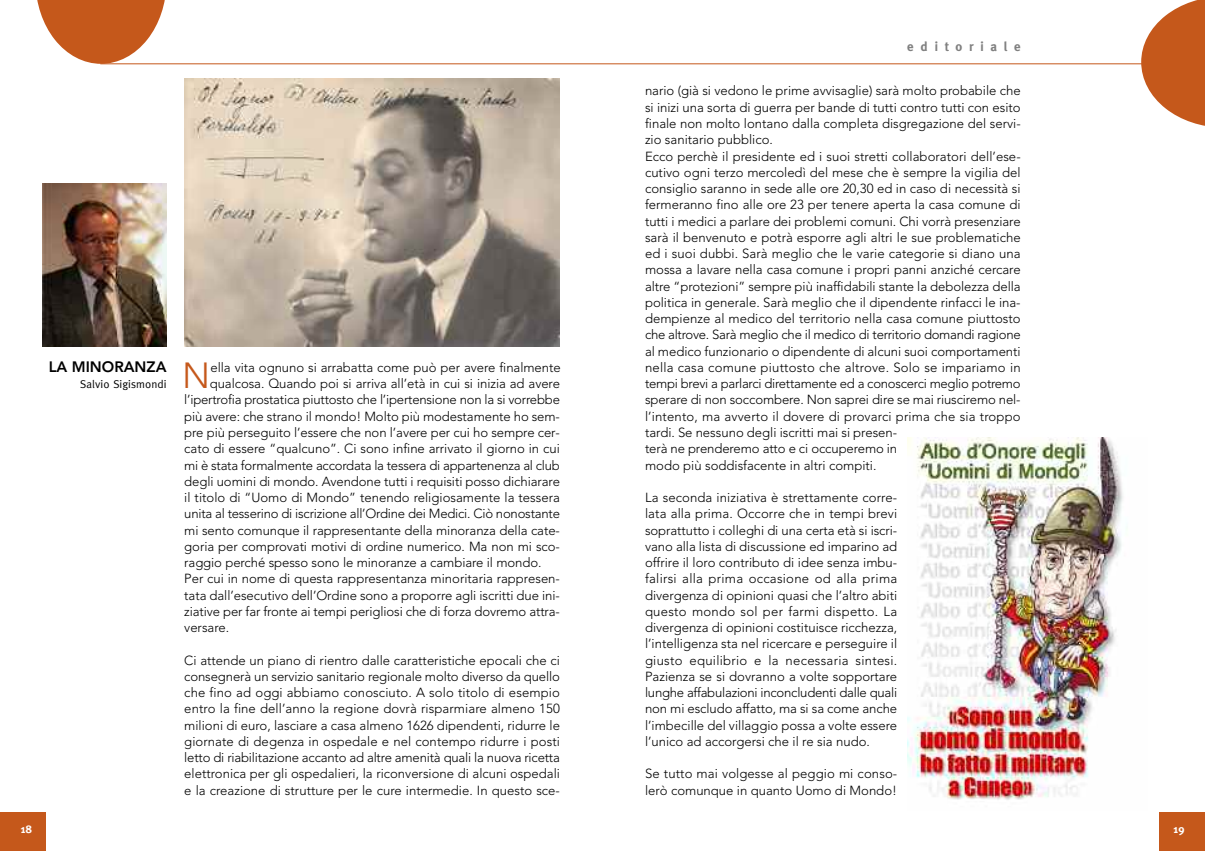
<style>
.page{position:relative;width:1205px;height:851px;background:#fff}
.page>*{position:absolute;margin:0;border:0;box-sizing:border-box;transform-origin:0 0}
.t1{font:300 36px "Avenir";color:#c5581b}
.t2{font:800 15px "Avenir";color:#000}
.t3{font:300 13.12px/16.2px "Avenir";color:#000}
.t4{font:300 13.12px "Avenir";letter-spacing:-.02em;color:#000}
.t5{font:700 13.12px "Meta";letter-spacing:.52em;color:#808080}
.t6{font:11.25px "Meta";letter-spacing:.005em;color:#000}
.t7{font:700 11.25px "Meta";color:#fff}
</style>
<div class="page">
<div style="left:1159px;top:811px;width:46px;height:39px;background:#c5581b"></div>
<svg style="left:1141px;top:0;width:64px;height:126px"></svg>
<div style="left:0;top:811px;width:46px;height:39px;background:#c5581b"></div>
<hr style="left:100px;top:63px;width:1052px;height:1px;background:#c5581b">
<svg style="left:37px;top:0;width:130px;height:64px"></svg>
<img style="left:43px;top:184px;width:124px;height:162px">
<img style="left:907px;top:437px;width:216px;height:363px">
<img style="left:184px;top:78px;width:376px;height:268px">
<p class="t7" style="left:21px;top:822px;width:13px">18</p>
<p class="t2" style="left:49px;top:360px;width:119px">LA MINORANZA</p>
<p class="t6" style="left:80px;top:377px;width:88px">Salvio Sigismondi</p>
<h1 class="t1" style="left:182px;top:361px;width:30px">N</h1>
<p class="t3" style="left:210px;top:360px;width:352px">ella vita ognuno si arrabatta come può per avere finalmente</p>
<p class="t3" style="left:210px;top:376px;width:352px">qualcosa. Quando poi si arriva all’età in cui si inizia ad avere</p>
<p class="t3" style="left:184px;top:393px;width:377px">l’ipertrofia prostatica piuttosto che l’ipertensione non la si vorrebbe</p>
<p class="t3" style="left:184px;top:409px;width:377px">più avere: che strano il mondo! Molto più modestamente ho sem-</p>
<p class="t3" style="left:184px;top:425px;width:377px">pre più perseguito l’essere che non l’avere per cui ho sempre cer-</p>
<p class="t3" style="left:184px;top:441px;width:377px">cato di essere “qualcuno”. Ci sono infine arrivato il giorno in cui</p>
<p class="t4" style="left:184px;top:459px;width:377px">mi è stata formalmente accordata la tessera di appartenenza al club</p>
<p class="t3" style="left:184px;top:474px;width:377px">degli uomini di mondo. Avendone tutti i requisiti posso dichiarare</p>
<p class="t3" style="left:184px;top:490px;width:377px">il titolo di “Uomo di Mondo” tenendo religiosamente la tessera</p>
<p class="t3" style="left:184px;top:506px;width:377px">unita al tesserino di iscrizione all’Ordine dei Medici. Ciò nonostante</p>
<p class="t3" style="left:184px;top:523px;width:377px">mi sento comunque il rappresentante della minoranza della cate-</p>
<p class="t3" style="left:184px;top:539px;width:377px">goria per comprovati motivi di ordine numerico. Ma non mi sco-</p>
<p class="t3" style="left:184px;top:555px;width:359px">raggio perché spesso sono le minoranze a cambiare il mondo.</p>
<p class="t3" style="left:184px;top:571px;width:377px">Per cui in nome di questa rappresentanza minoritaria rappresen-</p>
<p class="t3" style="left:184px;top:588px;width:377px">tata dall’esecutivo dell’Ordine sono a proporre agli iscritti due ini-</p>
<p class="t3" style="left:184px;top:604px;width:377px">ziative per far fronte ai tempi perigliosi che di forza dovremo attra-</p>
<p class="t3" style="left:184px;top:620px;width:46px">versare.</p>
<p class="t3" style="left:184px;top:653px;width:377px;text-align:justify">Ci attende un piano di rientro dalle caratteristiche epocali che ci consegnerà un servizio sanitario regionale molto diverso da quello che fino ad oggi abbiamo conosciuto. A solo titolo di esempio entro la fine dell’anno la regione dovrà risparmiare almeno 150 milioni di euro, lasciare a casa almeno 1626 dipendenti, ridurre le giornate di degenza in ospedale e nel contempo ridurre i posti letto di riabilitazione accanto ad altre amenità quali la nuova ricetta elettronica per gli ospedalieri, la riconversione di alcuni ospedali e la creazione di strutture per le cure intermedie. In questo sce-</p>
<p class="t5" style="left:907px;top:39px;width:115px">editoriale</p>
<p class="t3" style="left:645px;top:84px;width:377px">nario (già si vedono le prime avvisaglie) sarà molto probabile che si inizi una sorta di guerra per bande di tutti contro tutti con esito finale non molto lontano dalla completa disgregazione del servi&shy;zio sanitario pubblico.<br>Ecco perchè il presidente ed i suoi stretti collaboratori dell’ese&shy;cutivo ogni terzo mercoledì del mese che è sempre la vigilia del consiglio saranno in sede alle ore 20,30 ed in caso di necessità si fermeranno fino alle ore 23 per tenere aperta la casa comune di tutti i medici a parlare dei problemi comuni. Chi vorrà presenziare sarà il benvenuto e potrà esporre agli altri le sue problematiche ed i suoi dubbi. Sarà meglio che le varie categorie si diano una mossa a lavare nella casa comune i propri panni anziché cercare altre “protezioni” sempre più inaffidabili stante la debolezza della politica in generale. Sarà meglio che il dipendente rinfacci le ina&shy;dempienze al medico del territorio nella casa comune piuttosto che altrove. Sarà meglio che il medico di territorio domandi ragione al medico funzionario o dipendente di alcuni suoi comportamenti nella casa comune piuttosto che altrove. Solo se impariamo in tempi brevi a parlarci direttamente ed a conoscerci meglio potremo sperare di non soccombere. Non saprei dire se mai riusciremo nel&shy;l’intento, ma avverto il dovere di provarci prima che sia troppo tardi. Se nessuno degli iscritti mai si presen-<br>terà ne prenderemo atto e ci occuperemo in<br>modo più soddisfacente in altri compiti.</p>
<p class="t3" style="left:645px;top:490px;width:254px;text-align:justify">La seconda iniziativa è strettamente corre&shy;lata alla prima. Occorre che in tempi brevi soprattutto i colleghi di una certa età si iscri&shy;vano alla lista di discussione ed imparino ad offrire il loro contributo di idee senza imbu&shy;falirsi alla prima occasione od alla prima divergenza di opinioni quasi che l’altro abiti questo mondo sol per farmi dispetto. La divergenza di opinioni costituisce ricchezza, l’intelligenza sta nel ricercare e perseguire il giusto equilibrio e la necessaria sintesi.<br>Pazienza se si dovranno a volte sopportare lunghe affabulazioni inconcludenti dalle quali non mi escludo affatto, ma si sa come anche l’imbecille del villaggio possa a volte essere l’unico ad accorgersi che il re sia nudo.</p>
<p class="t3" style="left:645px;top:766px;width:254px">Se tutto mai volgesse al peggio mi conso&shy;lerò comunque in quanto Uomo di Mondo!</p>
<p class="t7" style="left:1173px;top:822px;width:13px">19</p>
</div>
